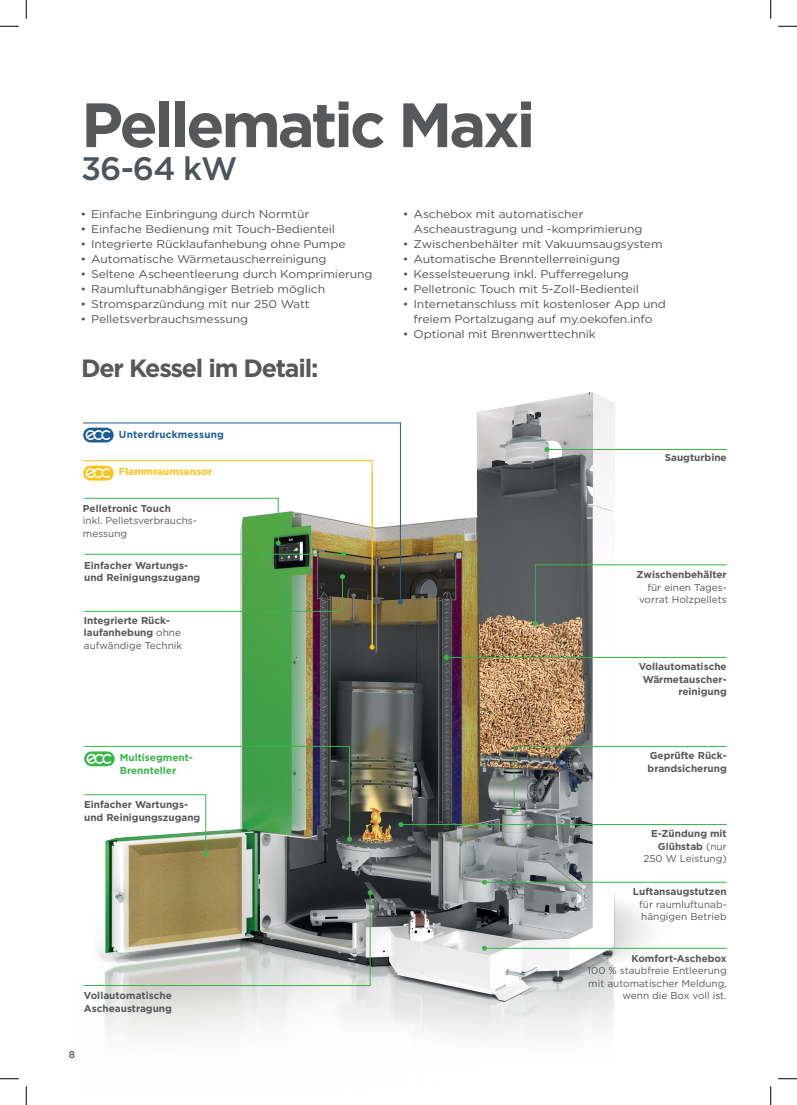
<style>
.page{position:relative;width:797px;height:1105px;background:#fff}
.page>*{position:absolute;margin:0;border:0;box-sizing:border-box;transform-origin:0 0}
.t1{font:700 62.5px "Gotham";letter-spacing:-.05em;color:#57585a}
.t2{font:500 32.5px "Gotham";color:#4d545a}
.t3{font:700 25px "Gotham";letter-spacing:-.05em;color:#57585a}
.t4{font:11.25px/15px "Gotham";letter-spacing:-.01em;color:#545557;scale:1.08 1}
.t5{font:700 10px/12.5px "Gotham";color:#57585a}
.t6{font:10px/12.5px "Gotham";color:#57585a;text-align:right}
.t7{font:700 10px/12.5px "Gotham";color:#3ab54a}
.t8{font:700 10px "Gotham";letter-spacing:.02em;color:#1c5e98}
.t9{font:700 10px "Gotham";color:#fec210}
.t10{font:500 10px "Gotham";color:#57585a}
.s1{font-weight:400}
</style>
<div class="page">
<img style="left:84px;top:392px;width:596px;height:646px">
<hr style="left:547px;top:449px;width:179px;height:1px;background:#3ab54a">
<svg style="left:544px;top:447px;width:5px;height:5px"></svg>
<hr style="left:446px;top:657px;width:280px;height:1px;background:#3ab54a">
<svg style="left:443px;top:655px;width:5px;height:5px"></svg>
<hr style="left:401px;top:824px;width:325px;height:1px;background:#3ab54a">
<svg style="left:398px;top:822px;width:5px;height:5px"></svg>
<hr style="left:484px;top:882px;width:242px;height:1px;background:#3ab54a">
<svg style="left:482px;top:880px;width:5px;height:5px"></svg>
<hr style="left:484px;top:948px;width:242px;height:1px;background:#3ab54a">
<svg style="left:482px;top:946px;width:5px;height:5px"></svg>
<svg style="left:533px;top:564px;width:194px;height:62px"></svg>
<svg style="left:84px;top:890px;width:288px;height:96px"></svg>
<svg style="left:511px;top:746px;width:216px;height:67px"></svg>
<svg style="left:84px;top:746px;width:268px;height:110px"></svg>
<svg style="left:84px;top:603px;width:289px;height:45px"></svg>
<svg style="left:369px;top:645px;width:5px;height:5px"></svg>
<svg style="left:83px;top:422px;width:318px;height:181px"></svg>
<svg style="left:398px;top:600px;width:5px;height:5px"></svg>
<svg style="left:83px;top:466px;width:31px;height:14px"></svg>
<svg style="left:86px;top:468px;width:24px;height:10px"></svg>
<svg style="left:0;top:25px;width:19px;height:2px"></svg>
<svg style="left:778px;top:25px;width:19px;height:2px"></svg>
<svg style="left:0;top:1078px;width:19px;height:1px"></svg>
<svg style="left:778px;top:1078px;width:19px;height:1px"></svg>
<svg style="left:25px;top:0;width:2px;height:19px"></svg>
<svg style="left:25px;top:1086px;width:2px;height:19px"></svg>
<svg style="left:770px;top:0;width:1px;height:19px"></svg>
<svg style="left:770px;top:1086px;width:1px;height:19px"></svg>
<h1 class="t1" style="left:81px;top:84px;width:455px">Pellematic Maxi</h1>
<h2 class="t2" style="left:81px;top:147px;width:158px">36-64 kW</h2>
<p class="t4" style="left:80px;top:206px;width:213px">• Einfache Einbringung durch Normtür</p>
<p class="t4" style="left:80px;top:221px;width:237px">• Einfache Bedienung mit Touch-Bedienteil</p>
<p class="t4" style="left:80px;top:236px;width:247px">• Integrierte Rücklaufanhebung ohne Pumpe</p>
<p class="t4" style="left:80px;top:251px;width:229px">• Automatische Wärmetauscherreinigung</p>
<p class="t4" style="left:80px;top:266px;width:272px">• Seltene Ascheentleerung durch Komprimierung</p>
<p class="t4" style="left:80px;top:281px;width:228px">• Raumluftunabhängiger Betrieb möglich</p>
<p class="t4" style="left:80px;top:296px;width:214px">• Stromsparzündung mit nur 250 Watt</p>
<p class="t4" style="left:80px;top:311px;width:157px">• Pelletsverbrauchsmessung</p>
<h3 class="t3" style="left:81px;top:351px;width:239px">Der Kessel im Detail:</h3>
<p class="t8" style="left:119px;top:427px;width:107px">Unterdruckmessung</p>
<p class="t9" style="left:119px;top:465px;width:95px">Flammraumsensor</p>
<p class="t5" style="left:83px;top:502px;width:89px">Pelletronic Touch</p>
<p class="t6" style="left:83px;top:514px;width:115px;text-align:left">inkl. Pelletsverbrauchs&shy;messung</p>
<p class="t5" style="left:84px;top:559px;width:118px">Einfacher Wartungs&shy;und Reinigungszugang</p>
<p class="t5" style="left:84px;top:614px;width:100px">Integrierte Rück&shy;laufanhebung <span class="s1">ohne aufwändige Technik</span></p>
<p class="t7" style="left:120px;top:751px;width:75px">Multisegment-<br>Brennteller</p>
<p class="t5" style="left:84px;top:798px;width:118px">Einfacher Wartungs&shy;und Reinigungszugang</p>
<p class="t5" style="left:84px;top:989px;width:90px">Vollautomatische<br>Ascheaustragung</p>
<p class="t10" style="left:69px;top:1048px;width:8px">8</p>
<p class="t4" style="left:413px;top:206px;width:213px;text-indent:-11px">• Aschebox mit automatischer<br>Ascheaustragung und -komprimierung</p>
<p class="t4" style="left:403px;top:236px;width:242px">• Zwischenbehälter mit Vakuumsaugsystem</p>
<p class="t4" style="left:403px;top:251px;width:202px">• Automatische Brenntellerreinigung</p>
<p class="t4" style="left:403px;top:266px;width:211px">• Kesselsteuerung inkl. Pufferregelung</p>
<p class="t4" style="left:403px;top:281px;width:220px">• Pelletronic Touch mit 5-Zoll-Bedienteil</p>
<p class="t4" style="left:403px;top:296px;width:245px;text-align:center">• Internetanschluss mit kostenloser App und freiem Portalzugang auf my.oekofen.info</p>
<p class="t4" style="left:403px;top:326px;width:180px">• Optional mit Brennwerttechnik</p>
<p class="t5" style="left:664px;top:451px;width:63px">Saugturbine</p>
<p class="t5" style="left:636px;top:568px;width:92px">Zwischenbehälter</p>
<p class="t6" style="left:639px;top:580px;width:89px">für einen Tages&shy;vorrat Holzpellets</p>
<p class="t5" style="left:639px;top:660px;width:89px;text-align:right">Vollautomatische<br>Wärmetauscher&shy;reinigung</p>
<p class="t5" style="left:647px;top:749px;width:81px">Geprüfte Rück&shy;brandsicherung</p>
<p class="t5" style="left:643px;top:827px;width:85px;text-align:right">E-Zündung mit<br>Glühstab <span class="s1">(nur<br>250 W Leistung)</span></p>
<p class="t5" style="left:633px;top:885px;width:95px">Luftansaugstutzen</p>
<p class="t6" style="left:639px;top:898px;width:89px;text-align:left">für raumluftunab&shy;hängigen Betrieb</p>
<p class="t5" style="left:631px;top:952px;width:97px">Komfort-Aschebox</p>
<p class="t6" style="left:587px;top:964px;width:141px">100 % staubfreie Entleerung mit automatischer Meldung, wenn die Box voll ist.</p>
</div>
